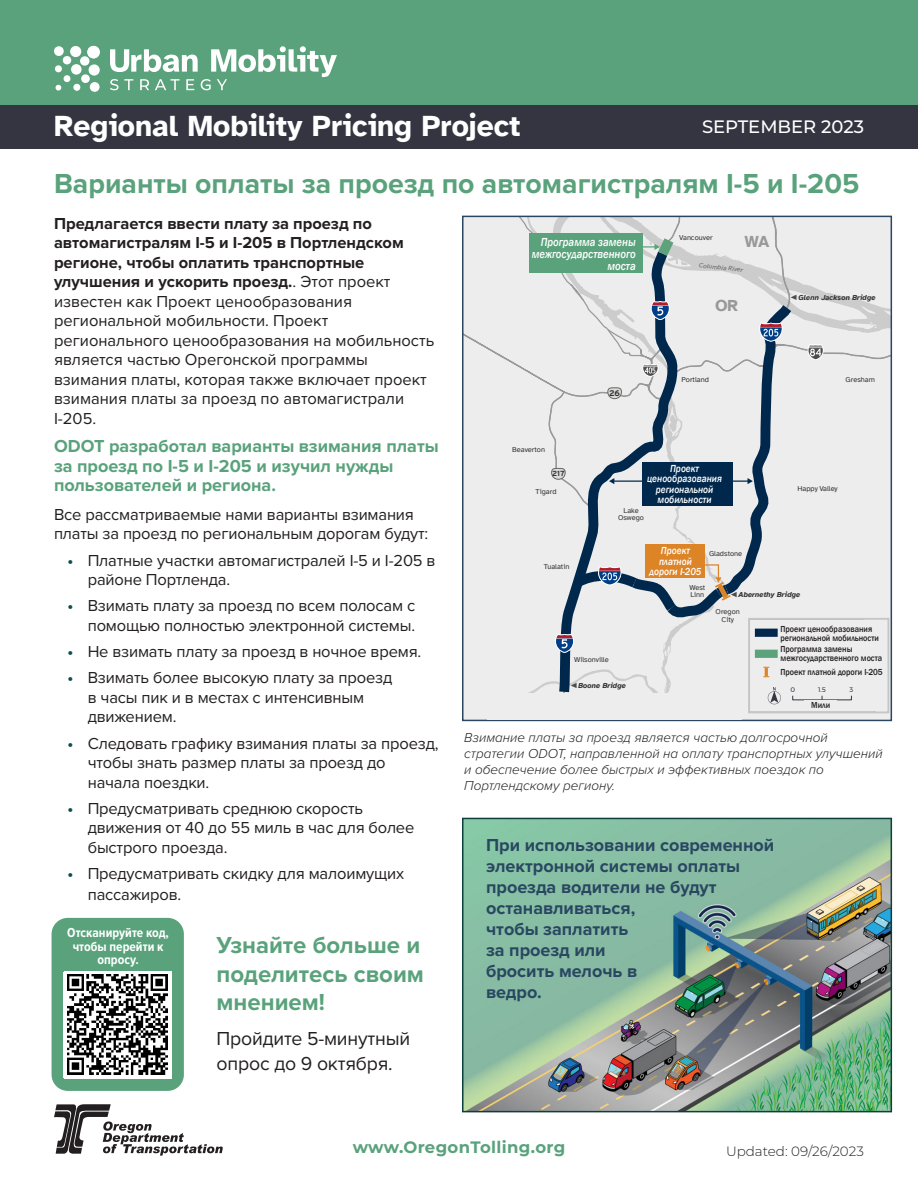
<style>
.page{position:relative;width:918px;height:1188px;background:#fff}
.page>*{position:absolute;margin:0;border:0;box-sizing:border-box;transform-origin:0 0}
.t1{font:700 30px "Atkinson Hyperlegible";color:#fff}
.t2{font:700 28.5px "Proxima Nova";color:#59a27b}
.t3{font:700 24px/28.5px "Proxima Nova";color:#59a27b}
.body_text{font:19.5px/25.5px "Proxima Nova";letter-spacing:-.01em;color:#231f20}
.t4{font:700 18px/21px "Proxima Nova";color:#294761}
.t5{font:700 18px/19.5px "Proxima Nova";color:#59a27b}
.t6{font:500 18px "Montserrat";color:#fff}
.body_text-2{font:16.5px/19.5px "Proxima Nova";letter-spacing:-.01em;color:#231f20}
.t7{font:700 16.5px "Montserrat";letter-spacing:.02em;color:#59a27b}
.t8{font:700 16.5px "Atkinson Hyperlegible";color:#999}
.t9{font:italic 300 13.5px/16.2px "Proxima Nova";color:#231f20}
.Scan_the_code{font:700 13.5px/13.5px "Proxima Nova Cond";color:#fff;text-align:center}
.t10{font:300 13.5px "Montserrat";color:#231f20}
.t11{font:italic 500 12px/12px "Franklin Gothic";color:#fff;text-align:right;scale:.9 1}
.t12{font:italic 500 10.5px/10.5px "Franklin Gothic";color:#fff;text-align:center;scale:.9 1}
.t13{font:500 9px/9px "Franklin Gothic";color:#231f20;scale:.9 1}
.t14{font:8.25px/8.2px "Montserrat";letter-spacing:-.025em;color:#000}
.t15{font:italic 500 8.25px/9px "Montserrat";letter-spacing:.01em;color:#fff;text-align:center}
.t16{font:700 8.25px "Interstate";color:#333}
.t17{font:7.35px/7.4px "Atkinson Hyperlegible";color:#333;text-align:center}
.t18{font:italic 700 7.35px "Atkinson Hyperlegible";color:#333}
.t19{font:700 7.35px "Interstate";color:#333}
.t20{font:italic 6.6px "Atkinson Hyperlegible";color:#666}
.t21{font:6.6px "Montserrat";color:#373643}
.s1{font-weight:700}
.s2{font-weight:700;color:#0d4f4c}
</style>
<div class="page">
<svg style="left:54px;top:1104px;width:169px;height:52px"></svg>
<div style="left:0;top:0;width:918px;height:148px;background:#59a27b"></div>
<div style="left:0;top:105px;width:918px;height:43px;background:#353542"></div>
<svg style="left:54px;top:46px;width:46px;height:46px"></svg>
<svg style="left:110px;top:46px;width:227px;height:44px"></svg>
<svg style="left:465px;top:219px;width:424px;height:499px;background:#dee0e2"></svg>
<div style="left:462px;top:216px;width:430px;height:505px;border:2px solid #294761"></div>
<img style="left:465px;top:821px;width:424px;height:288px">
<div style="left:462px;top:818px;width:430px;height:294px;border:2px solid #0d403d"></div>
<div style="left:52px;top:918px;width:132px;height:173px;background:#59a27b;border-radius:16px"></div>
<div style="left:64px;top:971px;width:107px;height:107px;background:#fff"></div>
<img style="left:68px;top:975px;width:100px;height:100px">
<div style="left:487px;top:693px;width:255px;height:27px;background:#ededed"></div>
<div style="left:529px;top:234px;width:114px;height:39px;background:#59a27b"></div>
<div style="left:643px;top:462px;width:90px;height:43px;background:#00284c"></div>
<div style="left:646px;top:544px;width:59px;height:34px;background:#dd8426"></div>
<div style="left:780px;top:625px;width:108px;height:56px;background:#ededed"></div>
<div style="left:864px;top:619px;width:13px;height:92px;background:#ededed"></div>
<div style="left:748px;top:618px;width:141px;height:95px;border:2px solid #c6c6c5"></div>
<div style="left:781px;top:623px;width:105px;height:22px;background:#ededed"></div>
<div style="left:805px;top:701px;width:32px;height:8px;background:#ededed"></div>
<p class="t1" style="left:54px;top:109px;width:468px">Regional Mobility Pricing Project</p>
<h1 class="t2" style="left:54px;top:162px;width:807px">Варианты оплаты за проезд по автомагистралям I-5 и I-205</h1>
<p class="t6" style="left:702px;top:114px;width:163px">SEPTEMBER 2023</p>
<p class="body_text-2" style="left:54px;top:213px;width:382px"><span class="s1">Предлагается ввести плату за проезд по автомагистралям I-5 и I-205 в Портлендском регионе, чтобы оплатить транспортные улучшения и ускорить проезд.</span>. Этот проект известен как Проект ценообразования региональной мобильности. Проект регионального ценообразования на мобильность является частью Орегонской программы взимания платы, которая также включает проект взимания платы за проезд по автомагистрали I-205.</p>
<h3 class="t5" style="left:54px;top:436px;width:386px">ODOT разработал варианты взимания платы за проезд по I-5 и I-205 и изучил нужды пользователей и региона.</h3>
<p class="body_text-2" style="left:54px;top:504px;width:376px">Все рассматриваемые нами варианты взимания платы за проезд по региональным дорогам будут:</p>
<p class="body_text-2" style="left:88px;top:550px;width:349px;text-indent:-20px"><span class="s2">•</span> Платные участки автомагистралей I-5 и I-205 в районе Портленда.</p>
<p class="body_text-2" style="left:68px;top:595px;width:349px;text-align:right"><span class="s2">•</span> Взимать плату за проезд по всем полосам с помощью полностью электронной системы.</p>
<p class="body_text-2" style="left:68px;top:641px;width:355px"><span class="s2">•</span> Не взимать плату за проезд в ночное время.</p>
<p class="body_text-2" style="left:88px;top:667px;width:306px;text-indent:-20px"><span class="s2">•</span> Взимать более высокую плату за проезд в часы пик и в местах с интенсивным движением.</p>
<p class="body_text-2" style="left:88px;top:733px;width:352px;text-indent:-20px"><span class="s2">•</span> Следовать графику взимания платы за проезд, чтобы знать размер платы за проезд до начала поездки.</p>
<p class="body_text-2" style="left:88px;top:798px;width:328px;text-indent:-20px"><span class="s2">•</span> Предусматривать среднюю скорость движения от 40 до 55 миль в час для более быстрого проезда.</p>
<p class="body_text-2" style="left:88px;top:862px;width:318px;line-height:21px;text-indent:-20px"><span class="s2">•</span> Предусматривать скидку для малоимущих пассажиров.</p>
<p class="Scan_the_code" style="left:67px;top:926px;width:103px">Отсканируйте код, чтобы перейти к опросу.</p>
<h3 class="t3" style="left:217px;top:931px;width:209px">Узнайте больше и поделитесь своим мнением!</h3>
<p class="body_text" style="left:217px;top:1025px;width:195px">Пройдите 5-минутный опрос до 9 октября.</p>
<p class="t11" style="left:532px;top:236px;width:117px">Программа замены межгосударственного моста</p>
<p class="t15" style="left:539px;top:237px;width:99px;text-align:right">Interstate Bridge<br>Replacement Program</p>
<p class="t17" style="left:679px;top:234px;width:35px">Vancouver</p>
<p class="t20" style="left:700px;top:261px;width:46px;rotate:7deg">Columbia River</p>
<p class="t8" style="left:744px;top:232px;width:27px">WA</p>
<p class="t8" style="left:715px;top:295px;width:25px">OR</p>
<p class="t17" style="left:512px;top:446px;width:34px">Beaverton</p>
<p class="t19" style="left:552px;top:469px;width:14px">217</p>
<p class="t17" style="left:536px;top:488px;width:22px">Tigard</p>
<p class="t16" style="left:609px;top:388px;width:12px">26</p>
<p class="t17" style="left:681px;top:376px;width:29px">Portland</p>
<p class="t12" style="left:647px;top:463px;width:84px">Проект ценообразования региональной мобильности</p>
<p class="t15" style="left:650px;top:471px;width:76px;line-height:9.9px">Regional Mobility<br>Pricing Project</p>
<p class="t17" style="left:544px;top:563px;width:27px">Tualatin</p>
<p class="t17" style="left:618px;top:507px;width:27px">Lake<br>Oswego</p>
<p class="t12" style="left:649px;top:546px;width:59px">Проект платной дороги I-205</p>
<p class="t15" style="left:660px;top:556px;width:41px">I-205 Toll<br>Project</p>
<p class="t17" style="left:709px;top:550px;width:35px">Gladstone</p>
<p class="t18" style="left:798px;top:293px;width:79px">Glenn Jackson Bridge</p>
<p class="t17" style="left:846px;top:376px;width:31px">Gresham</p>
<p class="t17" style="left:798px;top:485px;width:42px">Happy Valley</p>
<p class="t17" style="left:574px;top:656px;width:36px">Wilsonville</p>
<p class="t18" style="left:579px;top:681px;width:49px">Boone Bridge</p>
<p class="t17" style="left:689px;top:584px;width:17px;text-align:left">West<br>Linn</p>
<p class="t18" style="left:739px;top:590px;width:63px">Abernethy Bridge</p>
<p class="t17" style="left:716px;top:608px;width:26px">Oregon<br>City</p>
<p class="t14" style="left:782px;top:625px;width:69px">Regional Mobility<br>Pricing Project*</p>
<p class="t14" style="left:782px;top:646px;width:90px">Interstate Bridge<br>Replacement Program</p>
<p class="t14" style="left:782px;top:669px;width:66px">I-205 Toll Project</p>
<p class="t21" style="left:790px;top:685px;width:6px">0</p>
<p class="t21" style="left:818px;top:685px;width:9px">1.5</p>
<p class="t21" style="left:849px;top:685px;width:5px">3</p>
<p class="t21" style="left:815px;top:699px;width:18px">Miles</p>
<p class="t13" style="left:781px;top:625px;width:111px">Проект ценообразования региональной мобильности</p>
<p class="t13" style="left:781px;top:645px;width:115px">Программа замены межгосударственного моста</p>
<p class="t13" style="left:781px;top:667px;width:115px">Проект платной дороги I-205</p>
<p class="t13" style="left:811px;top:701px;width:23px">Мили</p>
<p class="t9" style="left:464px;top:728px;width:420px">Взимание платы за проезд является частью долгосрочной стратегии ODOT, направленной на оплату транспортных улучшений и обеспечение более быстрых и эффективных поездок по Портлендскому региону.</p>
<p class="t4" style="left:486px;top:834px;width:290px">При использовании современной электронной системы оплаты проезда водители не будут останавливаться,<br>чтобы заплатить<br>за проезд или<br>бросить мелочь в<br>ведро.</p>
<p class="t7" style="left:353px;top:1135px;width:214px">www.OregonTolling.org</p>
<p class="t10" style="left:726px;top:1142px;width:139px">Updated: 09/26/2023</p>
</div>
